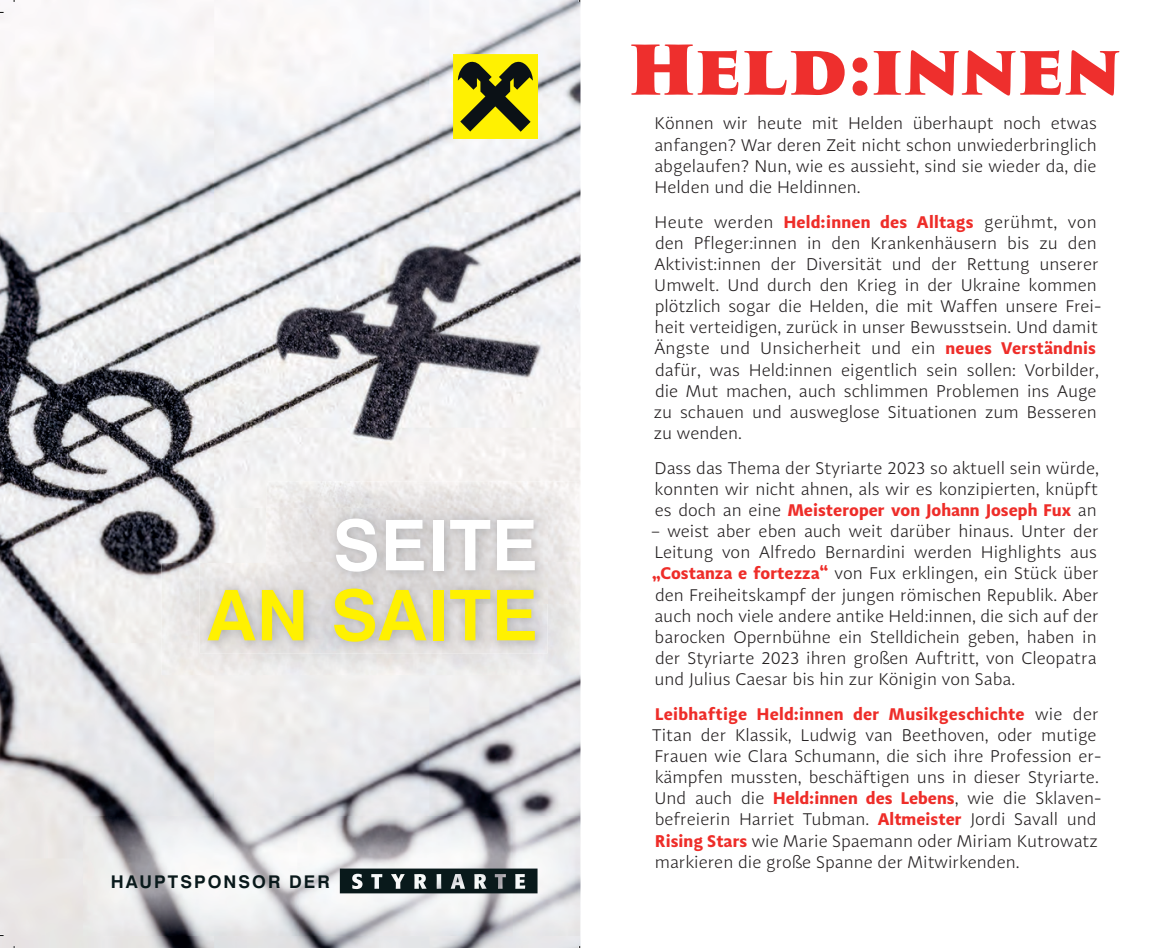
<style>
.page{position:relative;width:1161px;height:948px;background:#fff}
.page>*{position:absolute;margin:0;border:0;box-sizing:border-box;transform-origin:0 0}
.t1{font:700 70px "Swiss 721 BT";letter-spacing:.01em;color:#fff101}
.t2{font:700 70px "Swiss 721 BT";letter-spacing:.015em;color:#fff}
.t3{font:900 66.5px "Trajan Pro 3";color:#ee2f2d}
.t4{font:300 17.5px/21px "Adagio Sans";color:#231f20;text-align:justify}
.t5{font:700 17.5px "Swiss 721 BT";letter-spacing:.115em;color:#09191b}
.s1{font-weight:700;color:#ee2d29}
</style>
<div class="page">
<img style="left:0;top:0;width:580px;height:947px">
<img style="left:162px;top:563px;width:417px;height:112px">
<img style="left:267px;top:481px;width:312px;height:82px">
<img style="left:547px;top:563px;width:32px;height:41px">
<img style="left:200px;top:509px;width:347px;height:144px">
<img style="left:83px;top:816px;width:497px;height:119px">
<svg style="left:340px;top:868px;width:197px;height:25px;background:#394648"></svg>
<div style="left:453px;top:55px;width:84px;height:84px;background:#fff101"></div>
<div style="left:453px;top:55px;width:84px;height:84px;border:1px solid #fff101"></div>
<svg style="left:458px;top:61px;width:75px;height:71px"></svg>
<h1 class="t2" style="left:333px;top:502px;width:206px">SEITE</h1>
<h1 class="t1" style="left:207px;top:572px;width:332px">AN SAITE</h1>
<p class="t5" style="left:111px;top:871px;width:221px">HAUPTSPONSOR DER</p>
<h2 class="t3" style="left:628px;top:18px;width:495px">Held:innen</h2>
<p class="t4" style="left:654px;top:113px;width:444px">Können wir heute mit Helden überhaupt noch etwas anfangen? War deren Zeit nicht schon unwiederbringlich abgelaufen? Nun, wie es aussieht, sind sie wieder da, die Helden und die Heldinnen.</p>
<p class="t4" style="left:654px;top:211px;width:449px;text-align:left">Heute werden <span class="s1">Held:innen des Alltags</span> gerühmt, von den Pfleger:innen in den Krankenhäusern bis zu den Aktivist:innen der Diversität und der Rettung unserer Umwelt. Und durch den Krieg in der Ukraine kommen plötzlich sogar die Helden, die mit Waffen unsere Frei&shy;heit verteidigen, zurück in unser Bewusstsein. Und damit Ängste und Unsicherheit und ein <span class="s1">neues Verständnis </span>dafür, was Held:innen eigentlich sein sollen: Vorbilder, die Mut machen, auch schlimmen Problemen ins Auge zu schauen und ausweglose Situationen zum Besseren zu wenden.</p>
<p class="t4" style="left:654px;top:457px;width:446px">Dass das Thema der Styriarte 2023 so aktuell sein würde, konnten wir nicht ahnen, als wir es konzipierten, knüpft es doch an eine <span class="s1">Meisteroper von Johann Joseph Fux</span> an</p>
<p class="t4" style="left:651px;top:521px;width:449px">– weist aber eben auch weit darüber hinaus. Unter der Leitung von Alfredo Bernardini werden Highlights aus <span class="s1">„Costanza e fortezza“</span> von Fux erklingen, ein Stück über den Freiheitskampf der jungen römischen Republik. Aber auch noch viele andere antike Held:innen, die sich auf der barocken Opernbühne ein Stelldichein geben, haben in der Styriarte 2023 ihren großen Auftritt, von Cleopatra und Julius Caesar bis hin zur Königin von Saba.</p>
<p class="t4" style="left:652px;top:703px;width:451px;text-align:left"><span class="s1">Leibhaftige Held:innen der Musikgeschichte</span> wie der Titan der Klassik, Ludwig van Beethoven, oder mutige Frauen wie Clara Schumann, die sich ihre Profession er&shy;kämpfen mussten, beschäftigen uns in dieser Styriarte.<br>Und auch die <span class="s1">Held:innen des Lebens</span>, wie die Sklaven&shy;befreierin Harriet Tubman. <span class="s1">Altmeister</span> Jordi Savall und <span class="s1">Rising Stars</span> wie Marie Spaemann oder Miriam Kutrowatz markieren die große Spanne der Mitwirkenden.</p>
</div>
